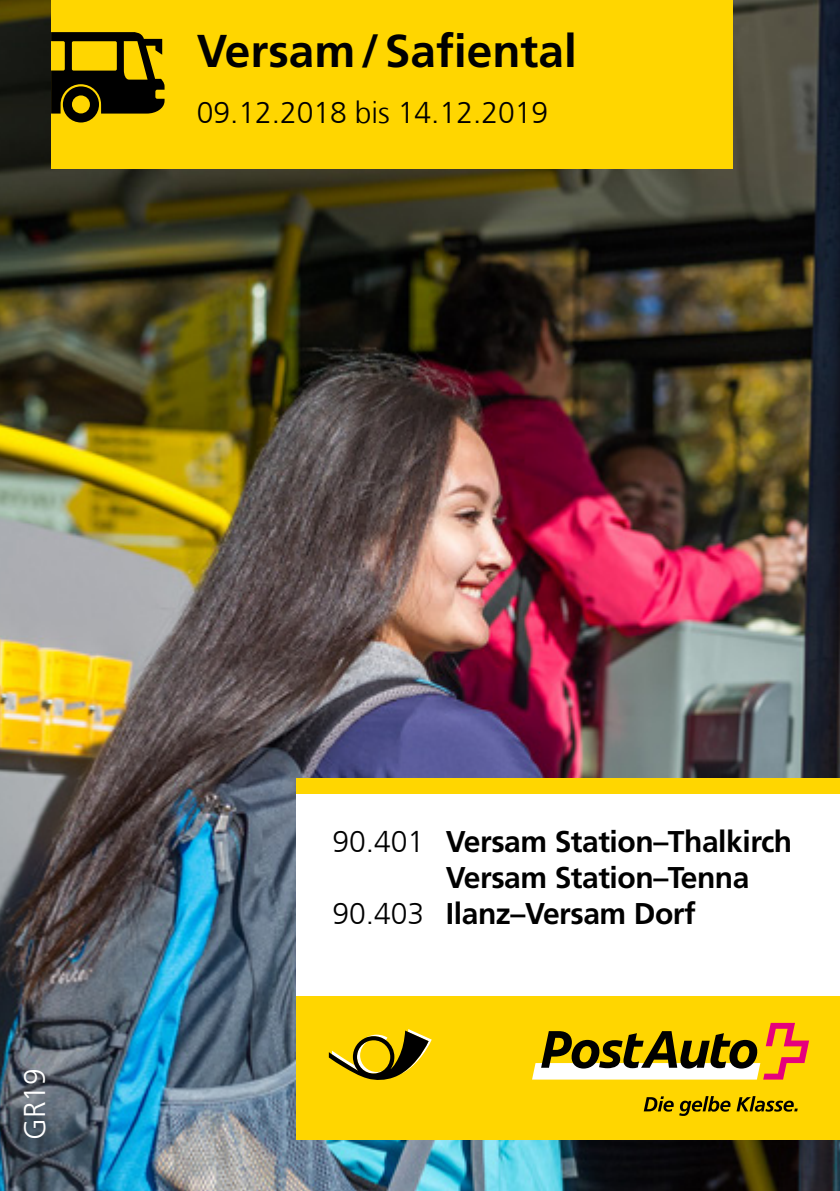
<style>
.page{position:relative;width:840px;height:1191px;background:#fff}
.page>*{position:absolute;margin:0;border:0;box-sizing:border-box;transform-origin:0 0}
.t1{font:700 46px "Frutiger LT Com";color:#000}
.t2{font:700 30px "Frutiger LT Com";letter-spacing:-.015em;color:#000}
.t3{font:300 30px "Frutiger LT Com";color:#000}
.t4{font:300 30px "Frutiger LT Com";color:#fff}
.s1{font-weight:300}
</style>
<div class="page">
<img style="left:0;top:0;width:839px;height:1191px">
<div style="left:51px;top:0;width:680px;height:168px;background:#ffd600"></div>
<svg style="left:51px;top:32px;width:113px;height:90px"></svg>
<div style="left:296px;top:794px;width:543px;height:202px;background:#fff"></div>
<div style="left:296px;top:996px;width:543px;height:144px;background:#ffd600"></div>
<svg style="left:532px;top:1023px;width:276px;height:56px"></svg>
<svg style="left:643px;top:1096px;width:87px;height:20px"></svg>
<svg style="left:736px;top:1096px;width:61px;height:15px"></svg>
<svg style="left:328px;top:1029px;width:103px;height:51px"></svg>
<div style="left:296px;top:778px;width:543px;height:16px;background:#ffd600"></div>
<h1 class="t1" style="left:196px;top:24px;width:381px">Versam / Safiental</h1>
<p class="t3" style="left:196px;top:95px;width:353px">09.12.2018 bis 14.12.2019</p>
<p class="t4" style="left:17px;top:1140px;width:73px;rotate:-90deg">GR19</p>
<p class="t2" style="left:332px;top:824px;width:461px"><span class="s1">90.401</span> Versam Station–Thalkirch</p>
<p class="t2" style="left:445px;top:860px;width:305px">Versam Station–Tenna</p>
<p class="t2" style="left:332px;top:896px;width:364px"><span class="s1">90.403</span> Ilanz–Versam Dorf</p>
</div>
